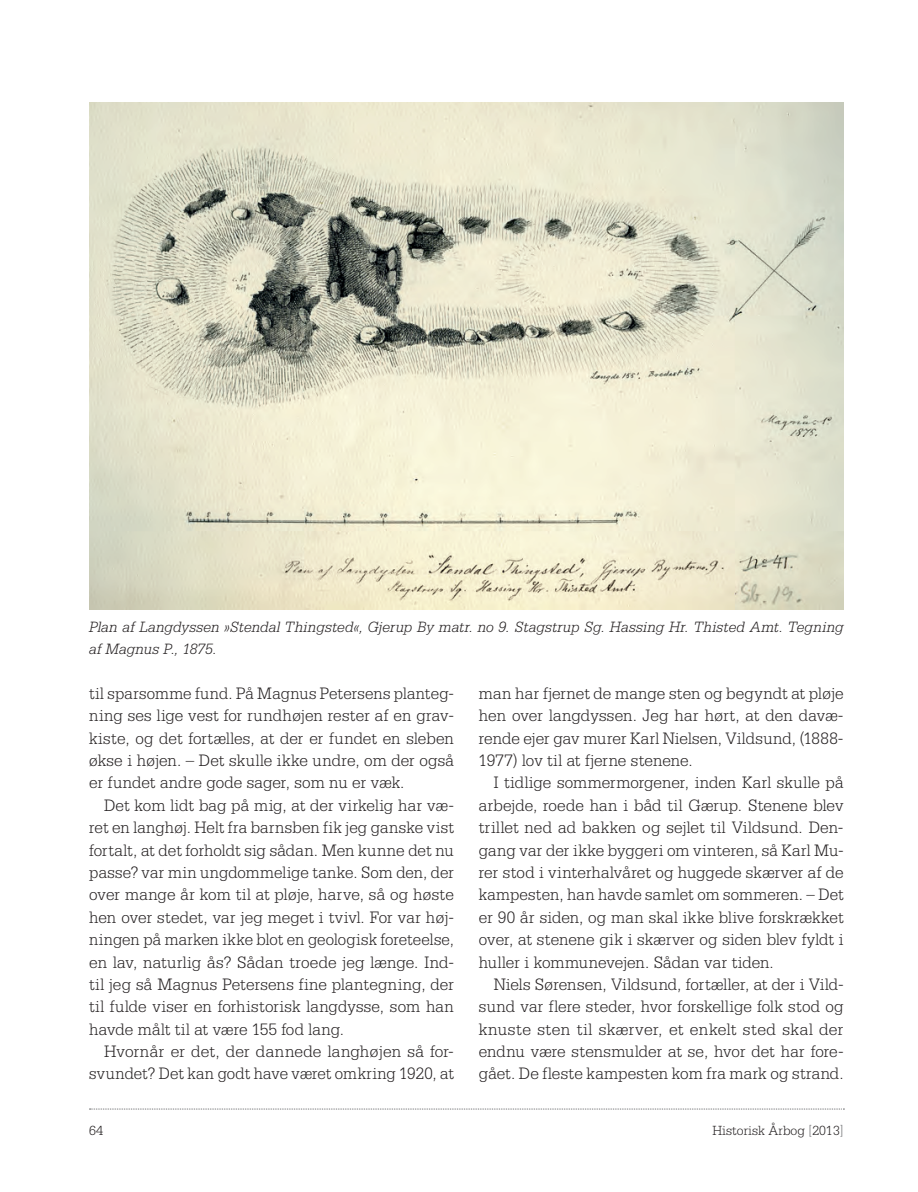
<style>
.page{position:relative;width:918px;height:1192px;background:#fff}
.page>*{position:absolute;margin:0;border:0;box-sizing:border-box;transform-origin:0 0}
.t1{font:300 17.5px/22.4px "Serifa";letter-spacing:.005em;color:#231f20;text-align:justify}
.t2{font:300 17.5px/22.4px "Serifa";letter-spacing:.005em;color:#231f20;text-align:justify;scale:.96 1}
.t3{font:italic 300 15.75px/22.4px "Serifa";letter-spacing:.01em;color:#231f20}
.t4{font:300 14px "Serifa";letter-spacing:.005em;color:#231f20}
.s1{color:#6c6d70}
</style>
<div class="page">
<svg style="left:89px;top:1108px;width:755px;height:1px"></svg>
<img style="left:89px;top:102px;width:754px;height:507px">
<p class="t3" style="left:89px;top:615px;width:756px">Plan af Langdyssen »Stendal Thingsted«, Gjerup By matr. no 9. Stagstrup Sg. Hassing Hr. Thisted Amt. Tegning af Magnus P., 1875.</p>
<p class="t2" style="left:89px;top:681px;width:381px">til sparsomme fund. På Magnus Petersens planteg&shy;ning ses lige vest for rundhøjen rester af en grav&shy;kiste, og det fortælles, at der er fundet en sleben økse i højen. – Det skulle ikke undre, om der også er fundet andre gode sager, som nu er væk.</p>
<p class="t1" style="left:89px;top:793px;width:366px;text-indent:15px">Det kom lidt bag på mig, at der virkelig har væ&shy;ret en langhøj. Helt fra barnsben fik jeg ganske vist fortalt, at det forholdt sig sådan. Men kunne det nu passe? var min ungdommelige tanke. Som den, der over mange år kom til at pløje, harve, så og høste hen over stedet, var jeg meget i tvivl. For var høj&shy;ningen på marken ikke blot en geologisk foreteelse, en lav, naturlig ås? Sådan troede jeg længe. Ind&shy;til jeg så Magnus Petersens fine plantegning, der til fulde viser en forhistorisk langdysse, som han havde målt til at være 155 fod lang.</p>
<p class="t1" style="left:89px;top:1039px;width:366px;text-align:right">Hvornår er det, der dannede langhøjen så for&shy;svundet? Det kan godt have været omkring 1920, at</p>
<p class="t1" style="left:479px;top:681px;width:366px">man har fjernet de mange sten og begyndt at pløje hen over langdyssen. Jeg har hørt, at den davæ&shy;rende ejer gav murer Karl Nielsen, Vildsund, (1888- 1977) lov til at fjerne stenene.</p>
<p class="t1" style="left:479px;top:771px;width:366px;text-indent:15px">I tidlige sommermorgener, inden Karl skulle på arbejde, roede han i båd til Gærup. Stenene blev trillet ned ad bakken og sejlet til Vildsund. Den&shy;gang var der ikke byggeri om vinteren, så Karl Mu&shy;rer stod i vinterhalvåret og huggede skærver af de kampesten, han havde samlet om sommeren. – Det er 90 år siden, og man skal ikke blive forskrækket over, at stenene gik i skærver og siden blev fyldt i huller i kommunevejen. Sådan var tiden.</p>
<p class="t1" style="left:479px;top:972px;width:366px;text-indent:15px">Niels Sørensen, Vildsund, fortæller, at der i Vild&shy;sund var flere steder, hvor forskellige folk stod og knuste sten til skærver, et enkelt sted skal der endnu være stensmulder at se, hvor det har fore&shy;gået. De fleste kampesten kom fra mark og strand.</p>
<p class="t4" style="left:89px;top:1122px;width:15px">64</p>
<p class="t4" style="left:712px;top:1122px;width:133px">Historisk Årbog <span class="s1">[</span>2013<span class="s1">]</span></p>
</div>
